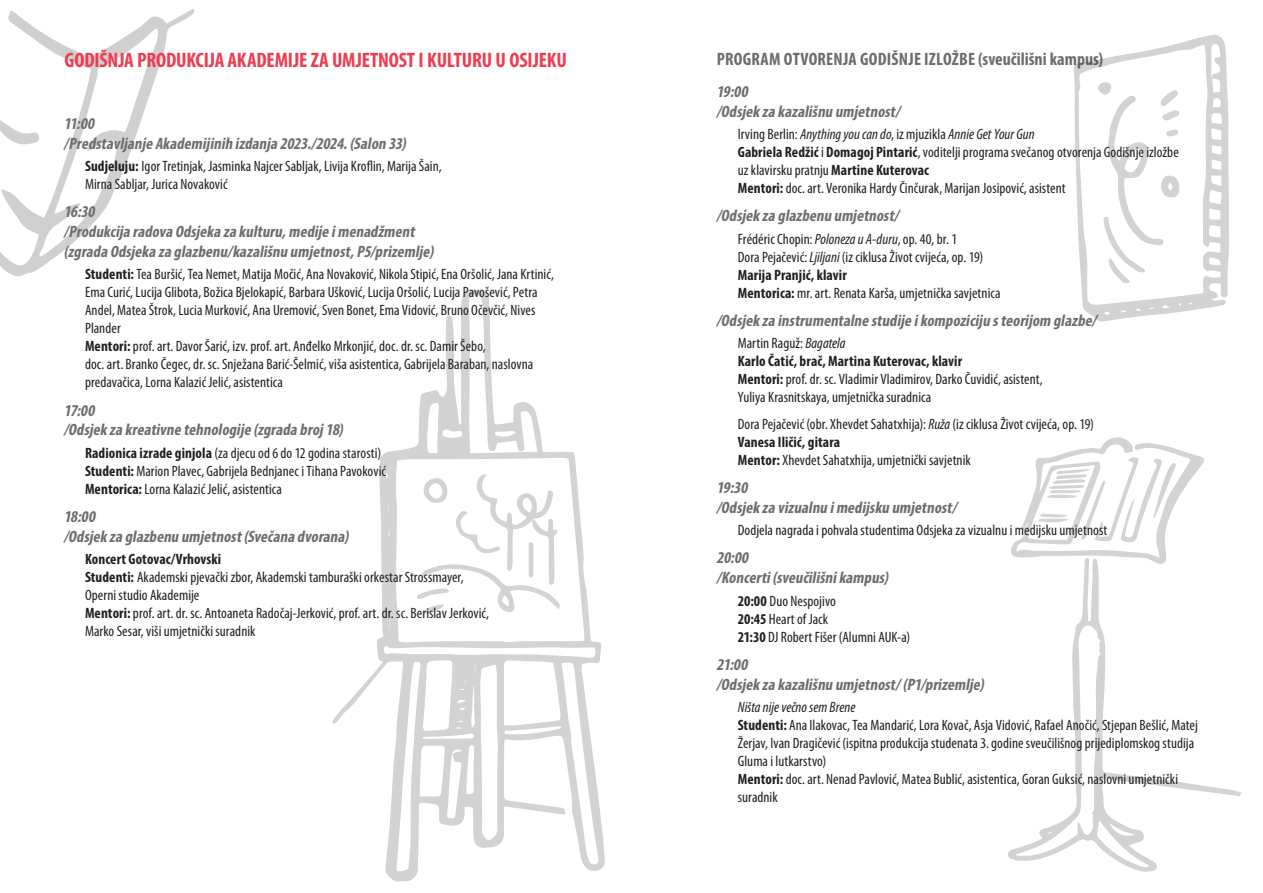
<style>
.page{position:relative;width:1263px;height:893px;background:#fff}
.page>*{position:absolute;margin:0;border:0;box-sizing:border-box;transform-origin:0 0}
.naslov{font:700 condensed 21px "Myriad Pro";letter-spacing:-.01em;color:#ee3d50}
.podnaslov{font:700 condensed 18px "Myriad Pro";letter-spacing:.01em;color:#6c6d70}
.dogadjanje{font:italic 700 condensed 16.5px/19.8px "Myriad Pro";color:#6c6d70}
.text{font:condensed 15px/18px "Myriad Pro";letter-spacing:.005em;color:#231f20}
.text-2{font:700 condensed 15px "Myriad Pro";letter-spacing:.005em;color:#231f20}
.text-3{font:italic condensed 15px "Myriad Pro";color:#231f20}
.s1{font-weight:700}
.s2{font-style:normal}
.s3{font-style:italic}
</style>
<div class="page">
<svg style="left:1008px;top:565px;width:234px;height:307px"></svg>
<svg style="left:1011px;top:437px;width:193px;height:128px"></svg>
<svg style="left:332px;top:290px;width:273px;height:591px"></svg>
<svg style="left:427px;top:403px;width:12px;height:51px"></svg>
<svg style="left:417px;top:474px;width:143px;height:140px"></svg>
<svg style="left:0;top:9px;width:194px;height:267px"></svg>
<svg style="left:0;top:117px;width:40px;height:28px"></svg>
<svg style="left:1074px;top:35px;width:155px;height:286px"></svg>
<p class="naslov" style="left:65px;top:47px;width:504px">GODIŠNJA PRODUKCIJA AKADEMIJE ZA UMJETNOST I KULTURU U OSIJEKU</p>
<p class="dogadjanje" style="left:64px;top:113px;width:36px">11:00</p>
<p class="dogadjanje" style="left:64px;top:133px;width:347px">/Predstavljanje Akademijinih izdanja 2023./2024.(Salon 33)</p>
<p class="text" style="left:85px;top:157px;width:358px"><span class="s1">Sudjeluju:</span> Igor Tretinjak, Jasminka Najcer Sabljak, Livija Kroflin, Marija Šain,<br>Mirna Sabljar, Jurica Novaković</p>
<p class="dogadjanje" style="left:64px;top:202px;width:36px">16:30</p>
<p class="dogadjanje" style="left:64px;top:222px;width:374px">/Produkcija radova Odsjeka za kulturu,medije imenadžment (zgrada Odsjeka za glazbenu/kazališnu umjetnost,P5/prizemlje)</p>
<p class="text" style="left:85px;top:265px;width:470px"><span class="s1">Studenti:</span> Tea Buršić, Tea Nemet, Matija Močić, Ana Novaković, Nikola Stipić, Ena Oršolić, Jana Krtinić, Ema Curić, Lucija Glibota, Božica Bjelokapić, Barbara Ušković, Lucija Oršolić, Lucija Pavošević, Petra Andel, Matea Štrok, Lucia Murković, Ana Uremović, Sven Bonet, Ema Vidović, Bruno Očevčić, Nives Plander</p>
<p class="text" style="left:85px;top:337px;width:450px"><span class="s1">Mentori:</span> prof. art. Davor Šarić, izv. prof. art. Anđelko Mrkonjić, doc. dr. sc. Damir Šebo,<br>doc. art. Branko Čegec, dr. sc. Snježana Barić-Šelmić, viša asistentica, Gabrijela Baraban, naslovna predavačica, Lorna Kalazić Jelić, asistentica</p>
<p class="dogadjanje" style="left:64px;top:400px;width:36px">17:00</p>
<p class="dogadjanje" style="left:64px;top:420px;width:284px">/Odsjek za kreativne tehnologije (zgrada broj 18)</p>
<p class="text" style="left:85px;top:444px;width:298px"><span class="s1">Radionica izrade ginjola</span> (za djecu od 6 do 12 godina starosti)</p>
<p class="text" style="left:85px;top:462px;width:302px"><span class="s1">Studenti:</span> Marion Plavec, Gabrijela Bednjanec i Tihana Pavoković</p>
<p class="text" style="left:85px;top:480px;width:199px"><span class="s1">Mentorica:</span> Lorna Kalazić Jelić, asistentica</p>
<p class="dogadjanje" style="left:64px;top:506px;width:36px">18:00</p>
<p class="dogadjanje" style="left:64px;top:526px;width:290px">/Odsjek za glazbenu umjetnost(Svečana dvorana)</p>
<p class="text-2" style="left:85px;top:550px;width:138px">Koncert Gotovac/Vrhovski</p>
<p class="text" style="left:85px;top:568px;width:380px"><span class="s1">Studenti:</span> Akademski pjevački zbor, Akademski tamburaški orkestar Strossmayer,<br>Operni studio Akademije</p>
<p class="text" style="left:85px;top:604px;width:406px"><span class="s1">Mentori:</span> prof. art. dr. sc. Antoaneta Radočaj-Jerković, prof. art. dr. sc. Berislav Jerković,<br>Marko Sesar, viši umjetnički suradnik</p>
<p class="podnaslov" style="left:717px;top:47px;width:388px">PROGRAM OTVORENJA GODIŠNJE IZLOŽBE (sveučilišni kampus)</p>
<p class="dogadjanje" style="left:716px;top:81px;width:36px">19:00</p>
<p class="dogadjanje" style="left:716px;top:101px;width:189px">/Odsjek za kazališnu umjetnost/</p>
<p class="text-3" style="left:738px;top:125px;width:298px"><span class="s2">Irving Berlin:</span> Anything you can do<span class="s2">, iz mjuzikla</span> Annie Get Your Gun</p>
<p class="text" style="left:738px;top:143px;width:442px"><span class="s1">Gabriela Redžić</span> i <span class="s1">Domagoj Pintarić</span>, voditelji programa svečanog otvorenja Godišnje izložbe</p>
<p class="text" style="left:738px;top:161px;width:193px">uz klavirsku pratnju <span class="s1">Martine Kuterovac</span></p>
<p class="text" style="left:738px;top:179px;width:329px"><span class="s1">Mentori:</span> doc. art. Veronika Hardy Činčurak, Marijan Josipović, asistent</p>
<p class="dogadjanje" style="left:716px;top:206px;width:187px">/Odsjek za glazbenu umjetnost/</p>
<p class="text" style="left:738px;top:230px;width:221px">Frédéric Chopin: <span class="s3">Poloneza u A-duru</span>, op. 40, br. 1</p>
<p class="text" style="left:738px;top:248px;width:247px">Dora Pejačević: <span class="s3">Ljiljani</span> (iz ciklusa Život cvijeća, op. 19)</p>
<p class="text-2" style="left:738px;top:265px;width:110px">Marija Pranjić, klavir</p>
<p class="text" style="left:738px;top:284px;width:264px"><span class="s1">Mentorica:</span> mr. art. Renata Karša, umjetnička savjetnica</p>
<p class="dogadjanje" style="left:716px;top:310px;width:385px">/Odsjek za instrumentalne studije ikompoziciju steorijom glazbe/</p>
<p class="text" style="left:738px;top:334px;width:109px">Martin Raguž: <span class="s3">Bagatela</span></p>
<p class="text-2" style="left:738px;top:352px;width:226px">Karlo Čatić, brač, Martina Kuterovac, klavir</p>
<p class="text" style="left:738px;top:370px;width:306px"><span class="s1">Mentori:</span> prof. dr. sc. Vladimir Vladimirov, Darko Čuvidić, asistent,<br>Yuliya Krasnitskaya, umjetnička suradnica</p>
<p class="text" style="left:738px;top:415px;width:358px">Dora Pejačević (obr. Xhevdet Sahatxhija): <span class="s3">Ruža</span> (iz ciklusa Život cvijeća, op. 19)</p>
<p class="text-2" style="left:738px;top:432px;width:104px">Vanesa Iličić, gitara</p>
<p class="text" style="left:738px;top:451px;width:234px"><span class="s1">Mentor:</span> Xhevdet Sahatxhija, umjetnički savjetnik</p>
<p class="dogadjanje" style="left:716px;top:477px;width:36px">19:30</p>
<p class="dogadjanje" style="left:716px;top:497px;width:245px">/Odsjek za vizualnu imedijsku umjetnost/</p>
<p class="text" style="left:738px;top:521px;width:371px">Dodjela nagrada i pohvala studentima Odsjeka za vizualnu i medijsku umjetnost</p>
<p class="dogadjanje" style="left:716px;top:548px;width:37px">20:00</p>
<p class="dogadjanje" style="left:716px;top:567px;width:176px">/Koncerti(sveučilišnikampus)</p>
<p class="text" style="left:738px;top:591px;width:100px"><span class="s1">20:00</span> Duo Nespojivo</p>
<p class="text" style="left:738px;top:609px;width:92px"><span class="s1">20:45</span> Heart of Jack</p>
<p class="text" style="left:738px;top:627px;width:174px"><span class="s1">21:30</span> DJ Robert Fišer (Alumni AUK-a)</p>
<p class="dogadjanje" style="left:716px;top:654px;width:36px">21:00</p>
<p class="dogadjanje" style="left:716px;top:674px;width:272px">/Odsjek za kazališnu umjetnost/(P1/prizemlje)</p>
<p class="text-3" style="left:738px;top:698px;width:119px">Ništa nije večno sem Brene</p>
<p class="text" style="left:738px;top:716px;width:462px"><span class="s1">Studenti:</span> Ana Ilakovac, Tea Mandarić, Lora Kovač, Asja Vidović, Rafael Anočić, Stjepan Bešlić, Matej<br>Žerjav, Ivan Dragičević (ispitna produkcija studenata 3. godine sveučilišnog prijediplomskog studija<br>Gluma i lutkarstvo)</p>
<p class="text" style="left:738px;top:770px;width:442px"><span class="s1">Mentori:</span> doc. art. Nenad Pavlović, Matea Bublić, asistentica, Goran Guksić, naslovni umjetnički suradnik</p>
</div>
